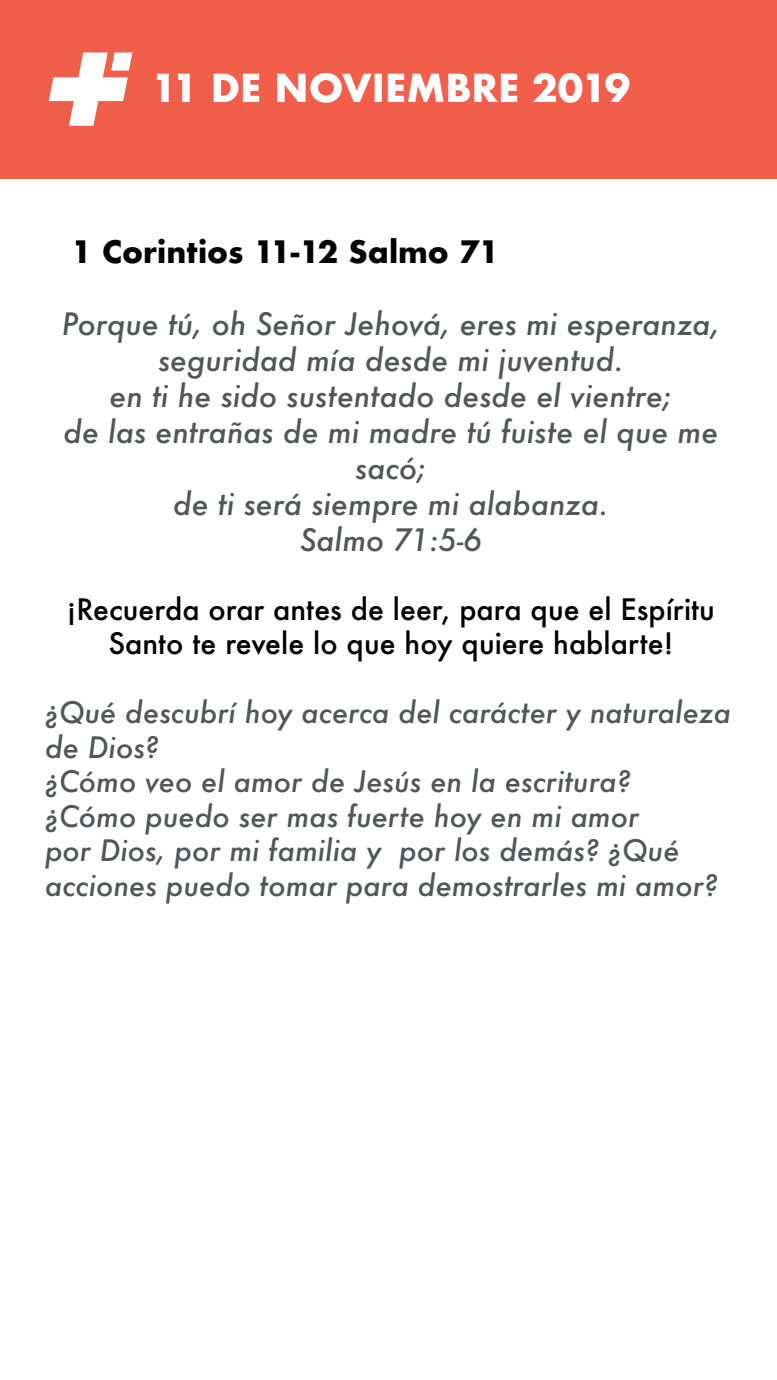
<style>
.page{position:relative;width:777px;height:1380px;background:#fff}
.page>*{position:absolute;margin:0;border:0;box-sizing:border-box;transform-origin:0 0}
.t1{font:700 37.5px "Futura";color:#fff}
.t2{font:italic 500 30px/36px "Futura";color:#525658;text-align:center}
.t3{font:700 30px "Futura";color:#000}
.t4{font:italic 500 28.75px/34.5px "Futura";color:#525658}
.t5{font:500 28.75px/34.5px "Futura";color:#000;text-align:center}
</style>
<div class="page">
<div style="left:0;top:0;width:776px;height:178px;background:#f15e4a"></div>
<svg style="left:49px;top:52px;width:83px;height:74px"></svg>
<p class="t1" style="left:151px;top:61px;width:480px">11 DE NOVIEMBRE 2019</p>
<p class="t3" style="left:72px;top:230px;width:429px">1 Corintios 11-12 Salmo 71</p>
<p class="t2" style="left:62px;top:305px;width:659px">Porque tú, oh Señor Jehová, eres mi esperanza,</p>
<p class="t2" style="left:158px;top:341px;width:467px">seguridad mía desde mi juventud.</p>
<p class="t2" style="left:109px;top:377px;width:564px">en ti he sido sustentado desde el vientre;</p>
<p class="t2" style="left:63px;top:413px;width:656px">de las entrañas de mi madre tú fuiste el que me sacó;</p>
<p class="t2" style="left:173px;top:485px;width:436px">de ti será siempre mi alabanza.</p>
<p class="t2" style="left:299px;top:521px;width:184px">Salmo 71:5-6</p>
<p class="t5" style="left:67px;top:592px;width:649px">¡Recuerda orar antes de leer, para que el Espíritu<br>Santo te revele lo que hoy quiere hablarte!</p>
<p class="t4" style="left:45px;top:695px;width:687px">¿Qué descubrí hoy acerca del carácter y naturaleza de Dios?</p>
<p class="t4" style="left:45px;top:764px;width:587px">¿Cómo veo el amor de Jesús en la escritura?</p>
<p class="t4" style="left:45px;top:799px;width:674px">¿Cómo puedo ser mas fuerte hoy en mi amor<br>por Dios, por mi familia y por los demás? ¿Qué acciones puedo tomar para demostrarles mi amor?</p>
</div>
